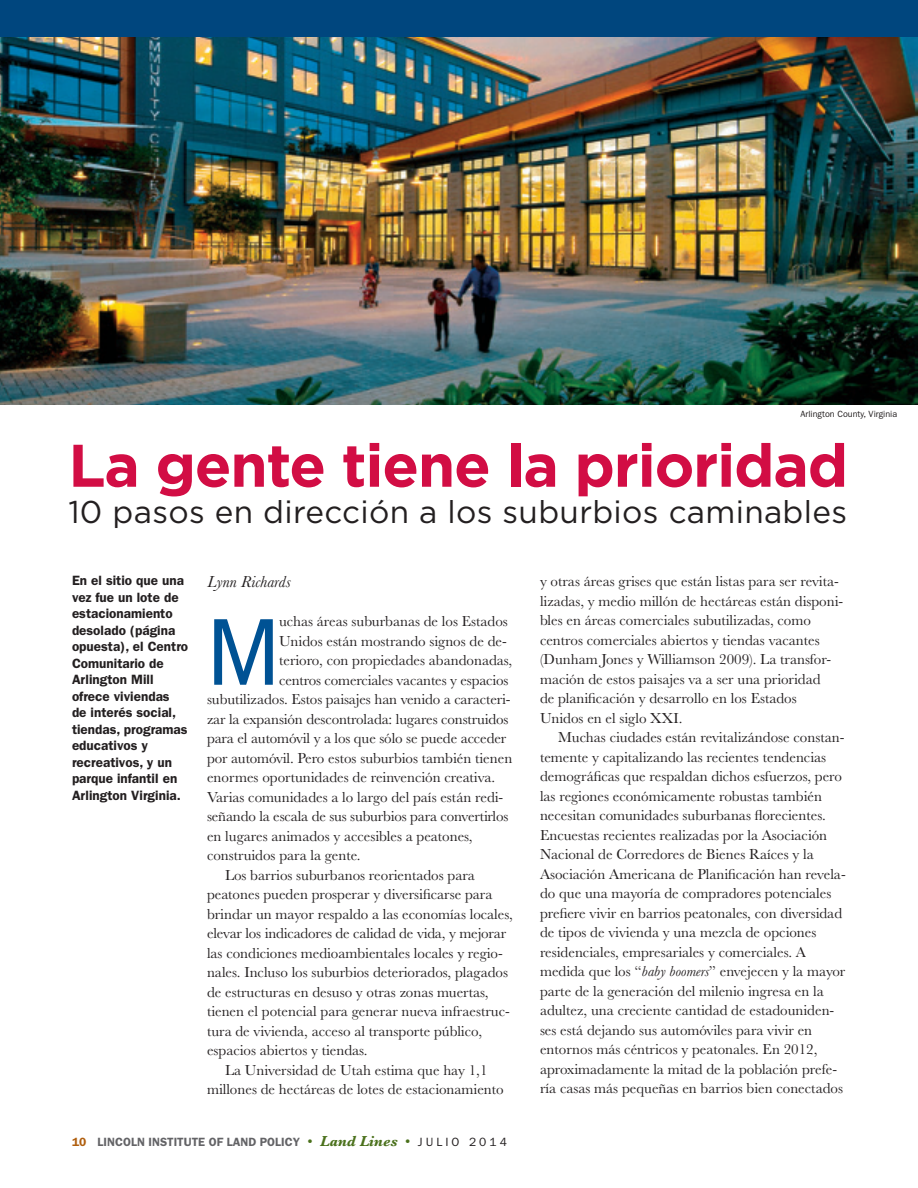
<style>
.page{position:relative;width:918px;height:1188px;background:#fff}
.page>*{position:absolute;margin:0;border:0;box-sizing:border-box;transform-origin:0 0}
._00_text{font:condensed 93.9px "Frutiger LT Std";color:#005294}
.t1{font:700 60px "Gotham";letter-spacing:-.02em;color:#d20d44}
.t2{font:31.5px "Gotham";letter-spacing:.01em;color:#231f20}
._01_byline{font:italic 16.5px "Baskerville MT Std";color:#231f20}
._00_text-2{font:15px/19.5px "Baskerville MT Std";color:#231f20}
._07_caption{font:600 13.5px/16.5px "ITC Franklin Gothic Std";color:#231f20}
.t3{font:600 12px "ITC Franklin Gothic Std";color:#636366}
._70_credit{font:9px "ITC Franklin Gothic Std";color:#231f20}
.s1{font-style:italic}
.s2{color:#b05f0f}
.s3{font-family:"Baskerville MT Std";font-weight:400;font-size:15px;color:#4b711c}
.s4{font-family:"Baskerville MT Std";font-weight:700;font-style:italic;font-size:15px;color:#4b711c}
.s5{font-weight:400;color:#231f20}
</style>
<div class="page">
<div style="left:0;top:0;width:918px;height:38px;background:#00467e"></div>
<img style="left:0;top:38px;width:918px;height:367px">
<p class="_70_credit" style="left:800px;top:408px;width:98px">Arlington County, Virginia</p>
<p class="t1" style="left:68px;top:426px;width:781px">La gente tiene la prioridad</p>
<p class="t2" style="left:68px;top:492px;width:780px">10 pasos en dirección a los suburbios caminables</p>
<p class="_07_caption" style="left:72px;top:572px;width:118px">En el sitio que una vez fue un lote de estacionamiento desolado (página opuesta), el Centro<br>Comunitario de<br>Arlington Mill ofrece viviendas<br>de interés social, tiendas, programas educativos y recreativos, y un parque infantil en<br>Arlington Virginia.</p>
<p class="_00_text-2" style="left:540px;top:572px;width:305px">y otras áreas grises que están listas para ser revita&shy;lizadas, y medio millón de hectáreas están disponi&shy;bles en áreas comerciales subutilizadas, como centros comerciales abiertos y tiendas vacantes (Dunham Jones y Williamson 2009). La transfor&shy;mación de estos paisajes va a ser una prioridad<br>de planificación y desarrollo en los Estados Unidos en el siglo XXI.</p>
<p class="_01_byline" style="left:207px;top:572px;width:85px">Lynn Richards</p>
<p class="_00_text" style="left:207px;top:598px;width:75px">M</p>
<p class="_00_text-2" style="left:279px;top:612px;width:230px">uchas áreas suburbanas de los Estados</p>
<p class="_00_text-2" style="left:279px;top:631px;width:229px">Unidos están mostrando signos de de-</p>
<p class="_00_text-2" style="left:279px;top:651px;width:235px">terioro, con propiedades abandonadas,</p>
<p class="_00_text-2" style="left:279px;top:670px;width:231px">centros comerciales vacantes y espacios</p>
<p class="_00_text-2" style="left:207px;top:690px;width:305px">subutilizados. Estos paisajes han venido a caracteri-</p>
<p class="_00_text-2" style="left:207px;top:709px;width:303px">zar la expansión descontrolada: lugares construidos</p>
<p class="_00_text-2" style="left:207px;top:729px;width:301px">para el automóvil y a los que sólo se puede acceder</p>
<p class="_00_text-2" style="left:207px;top:748px;width:307px">por automóvil. Pero estos suburbios también tienen</p>
<p class="_00_text-2" style="left:207px;top:768px;width:290px">enormes oportunidades de reinvención creativa.</p>
<p class="_00_text-2" style="left:207px;top:787px;width:298px">Varias comunidades a lo largo del país están redi-</p>
<p class="_00_text-2" style="left:207px;top:807px;width:303px">señando la escala de sus suburbios para convertirlos</p>
<p class="_00_text-2" style="left:207px;top:826px;width:267px">en lugares animados y accesibles a peatones,</p>
<p class="_00_text-2" style="left:207px;top:846px;width:155px">construidos para la gente.</p>
<p class="_00_text-2" style="left:207px;top:865px;width:307px;text-indent:18px">Los barrios suburbanos reorientados para peatones pueden prosperar y diversificarse para brindar un mayor respaldo a las economías locales, elevar los indicadores de calidad de vida, y mejorar las condiciones medioambientales locales y regio&shy;nales. Incluso los suburbios deteriorados, plagados de estructuras en desuso y otras zonas muertas, tienen el potencial para generar nueva infraestruc&shy;tura de vivienda, acceso al transporte público, espacios abiertos y tiendas.</p>
<p class="_00_text-2" style="left:207px;top:1060px;width:298px;text-align:center">La Universidad de Utah estima que hay 1,1 millones de hectáreas de lotes de estacionamiento</p>
<p class="_00_text-2" style="left:540px;top:728px;width:307px;text-indent:18px">Muchas ciudades están revitalizándose constan&shy;temente y capitalizando las recientes tendencias demográficas que respaldan dichos esfuerzos, pero las regiones económicamente robustas también necesitan comunidades suburbanas florecientes.<br>Encuestas recientes realizadas por la Asociación Nacional de Corredores de Bienes Raíces y la Asociación Americana de Planificación han revela&shy;do que una mayoría de compradores potenciales prefiere vivir en barrios peatonales, con diversidad de tipos de vivienda y una mezcla de opciones residenciales, empresariales y comerciales. A medida que los “<span class="s1">baby boomers</span>” envejecen y la mayor parte de la generación del milenio ingresa en la adultez, una creciente cantidad de estadouniden&shy;ses está dejando sus automóviles para vivir en entornos más céntricos y peatonales. En 2012, aproximadamente la mitad de la población prefe&shy;ría casas más pequeñas en barrios bien conectados</p>
<p class="t3" style="left:72px;top:1135px;width:436px"><span class="s2">10</span> LINCOLN INSTITUTE OF LAND POLICY <span class="s3">•</span> <span class="s4">Land Lines</span> <span class="s3">•</span> <span class="s5">J U L I O 2 0 1 4</span></p>
</div>
